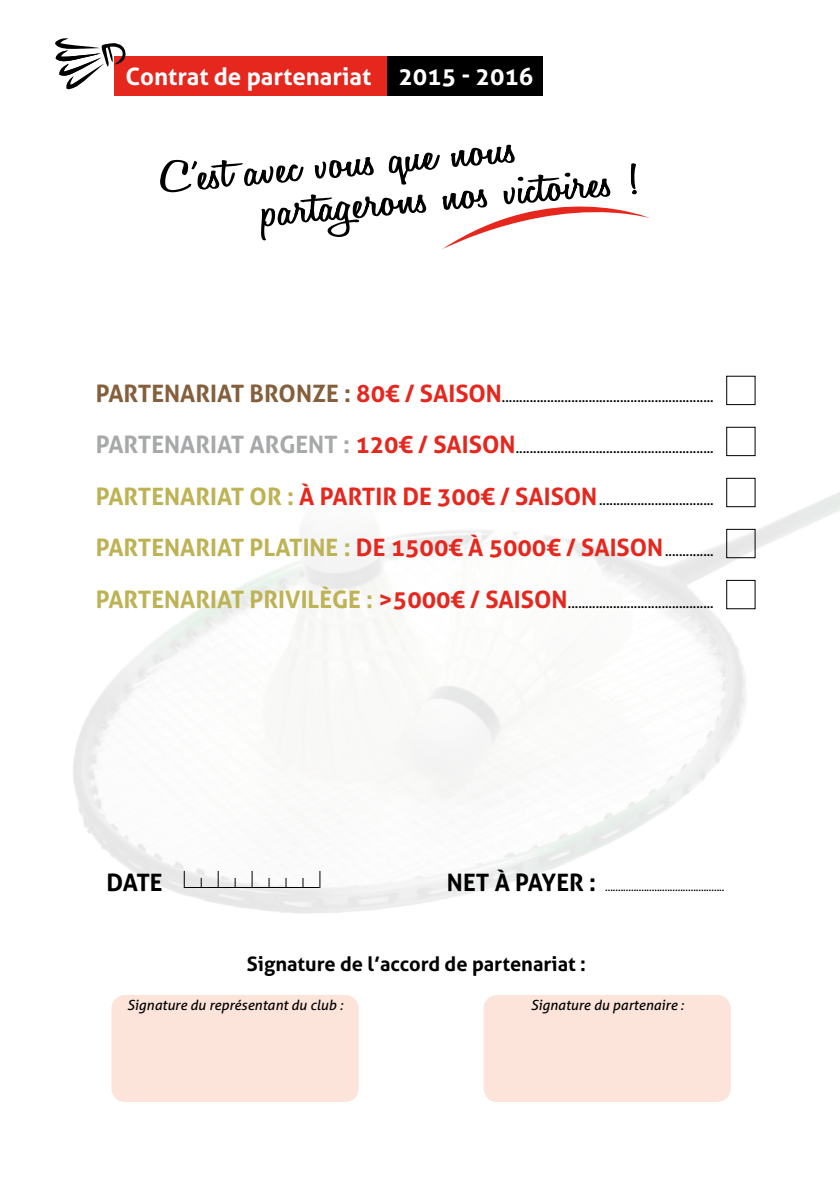
<style>
.page{position:relative;width:840px;height:1191px;background:#fff}
.page>*{position:absolute;margin:0;border:0;box-sizing:border-box;transform-origin:0 0}
.t1{font:700 24px "Aller";color:#e5271e}
.t2{font:700 24px "Aller";color:#fff}
.t3{font:700 24px "Aller";color:#000}
.t4{font:700 20px "Aller";color:#000}
.t5{font:italic 14px "Aller";color:#000}
.t6{font:700 12px "Aller";color:#000}
.t7{font:700 9px "Aller";color:#000}
.s1{font-size:24px;color:#855f3c}
.s2{font-size:24px;color:#e5271e}
.s3{font-size:24px;color:#a6a8a9}
.s4{font-size:24px;color:#bdb254}
.s5{color:#bdb254}
.s6{font-size:12px;color:#000}
.s7{font-size:24px}
</style>
<div class="page">
<img style="left:73px;top:430px;width:766px;height:483px">
<div style="left:114px;top:56px;width:273px;height:40px;background:#e5271e"></div>
<div style="left:387px;top:56px;width:155px;height:40px;background:#000"></div>
<svg style="left:55px;top:38px;width:70px;height:51px"></svg>
<div style="left:725px;top:376px;width:30px;height:29px;border:1px solid #000"></div>
<div style="left:725px;top:427px;width:30px;height:29px;border:1px solid #000"></div>
<div style="left:725px;top:478px;width:30px;height:29px;border:1px solid #000"></div>
<div style="left:725px;top:529px;width:30px;height:29px;border:1px solid #000"></div>
<div style="left:725px;top:580px;width:30px;height:29px;border:1px solid #000"></div>
<div style="left:111px;top:994px;width:247px;height:108px;background:#fde4da;border-radius:14px"></div>
<div style="left:483px;top:994px;width:247px;height:108px;background:#fde4da;border-radius:14px"></div>
<hr style="left:184px;top:887px;width:135px;height:1px;background:#000">
<svg style="left:184px;top:871px;width:1px;height:16px"></svg>
<svg style="left:218px;top:871px;width:1px;height:16px"></svg>
<svg style="left:251px;top:871px;width:1px;height:16px"></svg>
<svg style="left:319px;top:871px;width:1px;height:17px"></svg>
<svg style="left:160px;top:145px;width:489px;height:105px"></svg>
<p class="t2" style="left:125px;top:62px;width:247px">Contrat de partenariat</p>
<p class="t2" style="left:398px;top:62px;width:136px">2015 - 2016</p>
<p class="t6" style="left:96px;top:390px;width:619px"><span class="s1">PARTENARIAT BRONZE :</span> <span class="s2">80€ / SAISON</span>.............................................................</p>
<p class="t6" style="left:96px;top:442px;width:619px"><span class="s3">PARTENARIAT ARGENT :</span> <span class="s2">120€ / SAISON</span>.........................................................</p>
<p class="t6" style="left:96px;top:493px;width:619px"><span class="s4">PARTENARIAT OR :</span> <span class="s2">À PARTIR DE 300€ / SAISON</span>.................................</p>
<p class="t1" style="left:96px;top:533px;width:619px"><span class="s5">PARTENARIAT PLATINE :</span> DE 1500€ À 5000€ / SAISON<span class="s6">..............</span></p>
<p class="t6" style="left:96px;top:596px;width:619px"><span class="s4">PARTENARIAT PRIVILÈGE :</span> <span class="s2">&gt;5000€ / SAISON</span>..........................................</p>
<p class="t3" style="left:106px;top:867px;width:58px">DATE</p>
<p class="t7" style="left:446px;top:881px;width:279px"><span class="s7">NET À PAYER :</span> ..............................................</p>
<p class="t4" style="left:247px;top:951px;width:340px">Signature de l’accord de partenariat :</p>
<p class="t5" style="left:127px;top:996px;width:217px">Signature du représentant du club :</p>
<p class="t5" style="left:530px;top:996px;width:154px">Signature du partenaire :</p>
</div>
